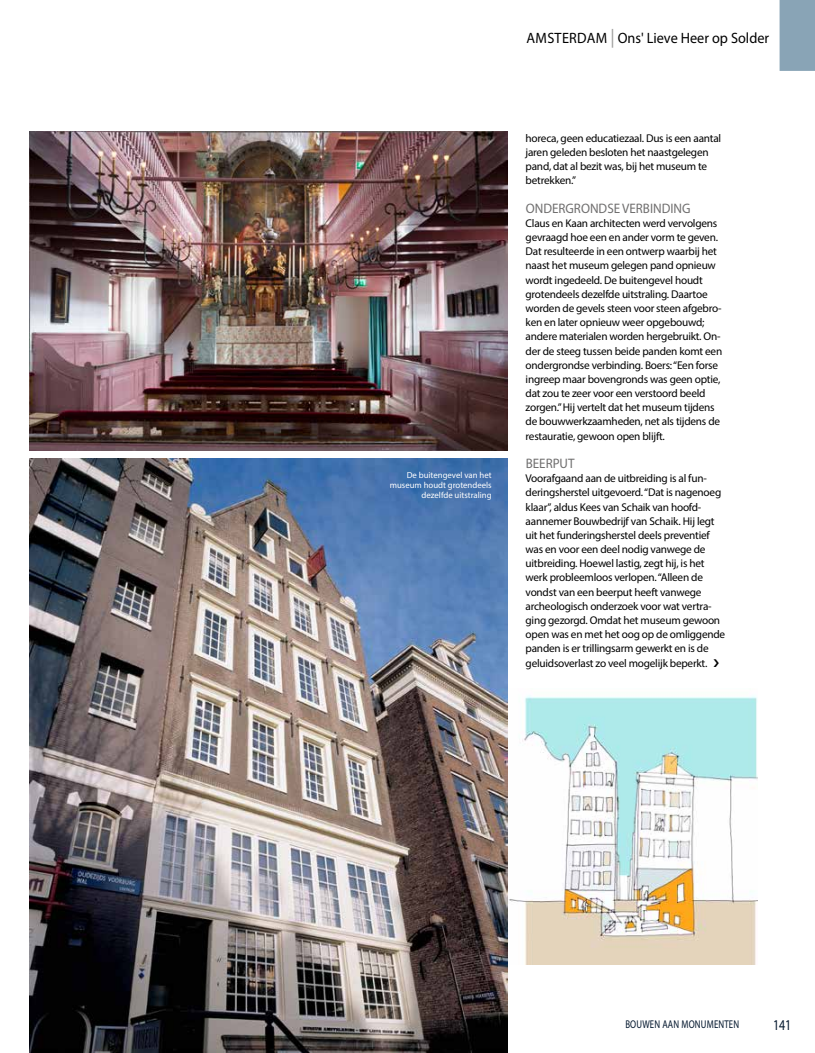
<style>
.page{position:relative;width:815px;height:1053px;background:#fff}
.page>*{position:absolute;margin:0;border:0;box-sizing:border-box;transform-origin:0 0}
.t1{font:15px "Myriad Pro";color:#000;scale:.95 1}
.t2{font:15px "Myriad Pro";color:#00152c;scale:.8 1}
.t3{font:13.75px "Myriad Pro";color:#706f6f;scale:.95 1}
.t4{font:11.25px/14.1px "Myriad Pro";letter-spacing:-.02em;color:#000}
.t5{font:11.25px "Myriad Pro";letter-spacing:.02em;color:#00152c;scale:.78 1}
.t6{font:8.75px/10px "Myriad Pro";color:#fff;text-align:right}
.s1{font-size:18.75px;color:#9d9d9c}
</style>
<div class="page">
<div style="left:780px;top:0;width:35px;height:71px;background:#89a4b6"></div>
<img style="left:509px;top:695px;width:249px;height:269px">
<img style="left:30px;top:459px;width:478px;height:593px">
<img style="left:30px;top:131px;width:478px;height:319px">
<h1 class="t1" style="left:527px;top:28px;width:257px">AMSTERDAM <span class="s1">|</span> Ons' Lieve Heer op Solder</h1>
<p class="t6" style="left:390px;top:469px;width:103px">De buitengevel van het museum houdt grotendeels dezelfde uitstraling</p>
<p class="t4" style="left:526px;top:131px;width:197px">horeca, geen educatiezaal. Dus is een aantal jaren geleden besloten het naastgelegen pand, dat al bezit was, bij het museum te betrekken.”</p>
<p class="t3" style="left:526px;top:200px;width:175px">ONDERGRONDSE VERBINDING</p>
<p class="t4" style="left:526px;top:216px;width:198px">Claus en Kaan architecten werd vervolgens gevraagd hoe een en ander vorm te geven.<br>Dat resulteerde in een ontwerp waarbij het naast het museum gelegen pand opnieuw wordt ingedeeld. De buitengevel houdt grotendeels dezelfde uitstraling. Daartoe worden de gevels steen voor steen afgebro&shy;ken en later opnieuw weer opgebouwd; andere materialen worden hergebruikt. On&shy;der de steeg tussen beide panden komt een ondergrondse verbinding. Boers: “Een forse ingreep maar bovengronds was geen optie, dat zou te zeer voor een verstoord beeld zorgen.” Hij vertelt dat het museum tijdens de bouwwerkzaamheden, net als tijdens de restauratie, gewoon open blijft.</p>
<p class="t3" style="left:526px;top:455px;width:53px">BEERPUT</p>
<p class="t4" style="left:526px;top:471px;width:201px">Voorafgaand aan de uitbreiding is al fun&shy;deringsherstel uitgevoerd. “Dat is nagenoeg klaar”, aldus Kees van Schaik van hoofd&shy;aannemer Bouwbedrijf van Schaik. Hij legt uit het funderingsherstel deels preventief was en voor een deel nodig vanwege de uitbreiding. Hoewel lastig, zegt hij, is het werk probleemloos verlopen. “Alleen de vondst van een beerput heeft vanwege archeologisch onderzoek voor wat vertra&shy;ging gezorgd. Omdat het museum gewoon open was en met het oog op de omliggende panden is er trillingsarm gewerkt en is de geluidsoverlast zo veel mogelijk beperkt.</p>
<p class="t5" style="left:625px;top:1017px;width:148px">BOUWEN AAN MONUMENTEN</p>
<h1 class="t2" style="left:773px;top:1015px;width:25px">141</h1>
</div>
